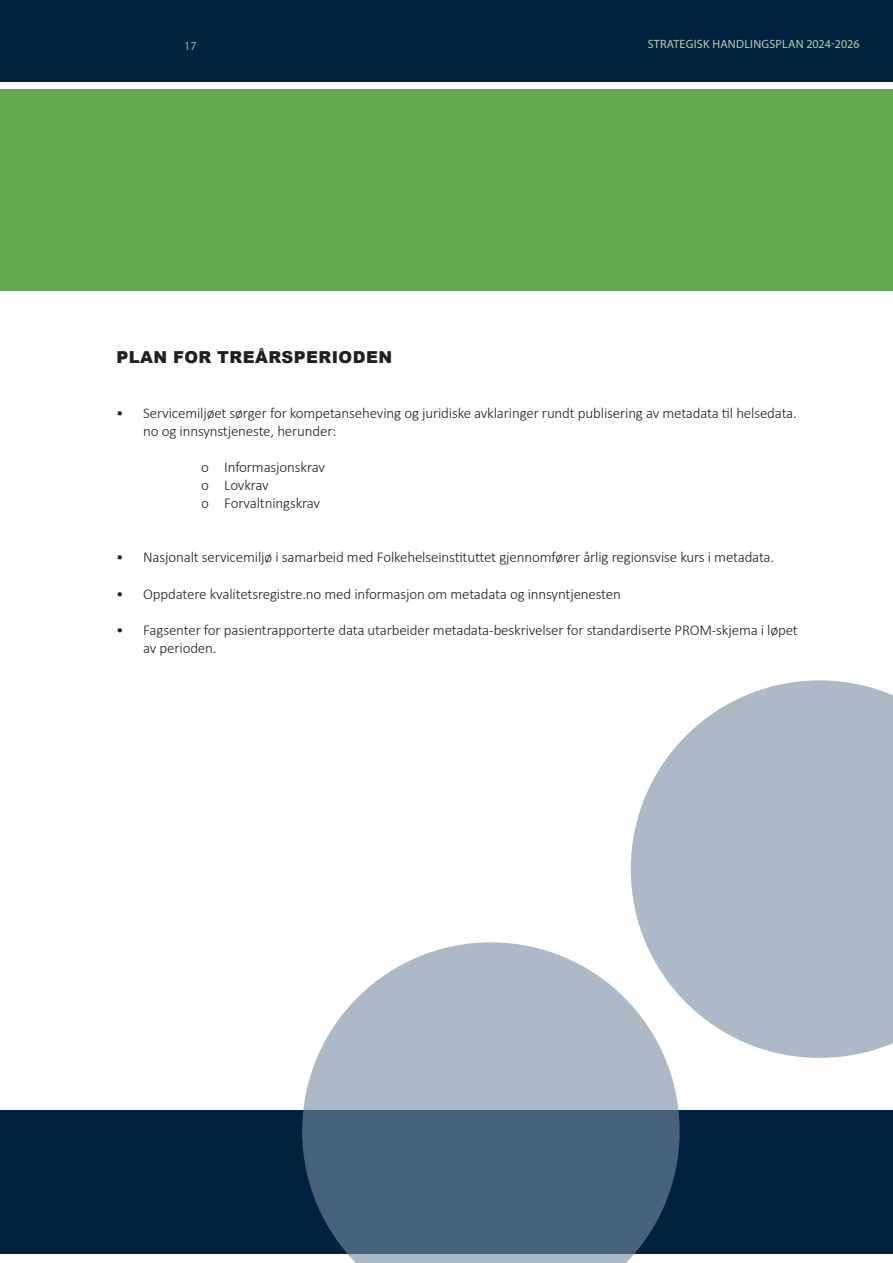
<style>
.page{position:relative;width:893px;height:1263px;background:#fff}
.page>*{position:absolute;margin:0;border:0;box-sizing:border-box;transform-origin:0 0}
.NMS_fakta_brød{font:900 16.5px "Arial";letter-spacing:.025em;color:#231f20}
.NMS_fakta_brød-2{font:300 15px/18px "Calibri";letter-spacing:-.01em;color:#231f20}
.t1{font:12px "Myriad Pro";letter-spacing:.02em;color:#b7d2a9}
.t2{font:12px "Myriad Pro";color:#a8a9ad}
</style>
<div class="page">
<div style="left:0;top:0;width:893px;height:82px;background:#00223e"></div>
<div style="left:0;top:1110px;width:893px;height:144px;background:#00223e"></div>
<div style="left:0;top:89px;width:893px;height:202px;background:#62a952"></div>
<svg style="left:302px;top:942px;width:378px;height:321px;background:#8294a6"></svg>
<svg style="left:631px;top:680px;width:262px;height:378px;background:#b8c3cf"></svg>
<p class="t2" style="left:184px;top:39px;width:14px">17</p>
<p class="t1" style="left:648px;top:36px;width:213px">STRATEGISK HANDLINGSPLAN 2024-2026</p>
<p class="NMS_fakta_brød" style="left:117px;top:345px;width:277px">PLAN FOR TREÅRSPERIODEN</p>
<p class="NMS_fakta_brød-2" style="left:143px;top:404px;width:655px;text-indent:-27px">• Servicemiljøet sørger for kompetanseheving og juridiske avklaringer rundt publisering av metadata til helsedata. no og innsynstjeneste, herunder:</p>
<p class="NMS_fakta_brød-2" style="left:201px;top:458px;width:125px">o Informasjonskrav</p>
<p class="NMS_fakta_brød-2" style="left:201px;top:476px;width:69px">o Lovkrav</p>
<p class="NMS_fakta_brød-2" style="left:201px;top:494px;width:120px">o Forvaltningskrav</p>
<p class="NMS_fakta_brød-2" style="left:116px;top:548px;width:659px">• Nasjonalt servicemiljø i samarbeid med Folkehelseinstituttet gjennomfører årlig regionsvise kurs i metadata.</p>
<p class="NMS_fakta_brød-2" style="left:116px;top:584px;width:506px">• Oppdatere kvalitetsregistre.no med informasjon om metadata og innsyntjenesten</p>
<p class="NMS_fakta_brød-2" style="left:143px;top:620px;width:656px;text-indent:-27px">• Fagsenter for pasientrapporterte data utarbeider metadata-beskrivelser for standardiserte PROM-skjema i løpet av perioden.</p>
</div>
